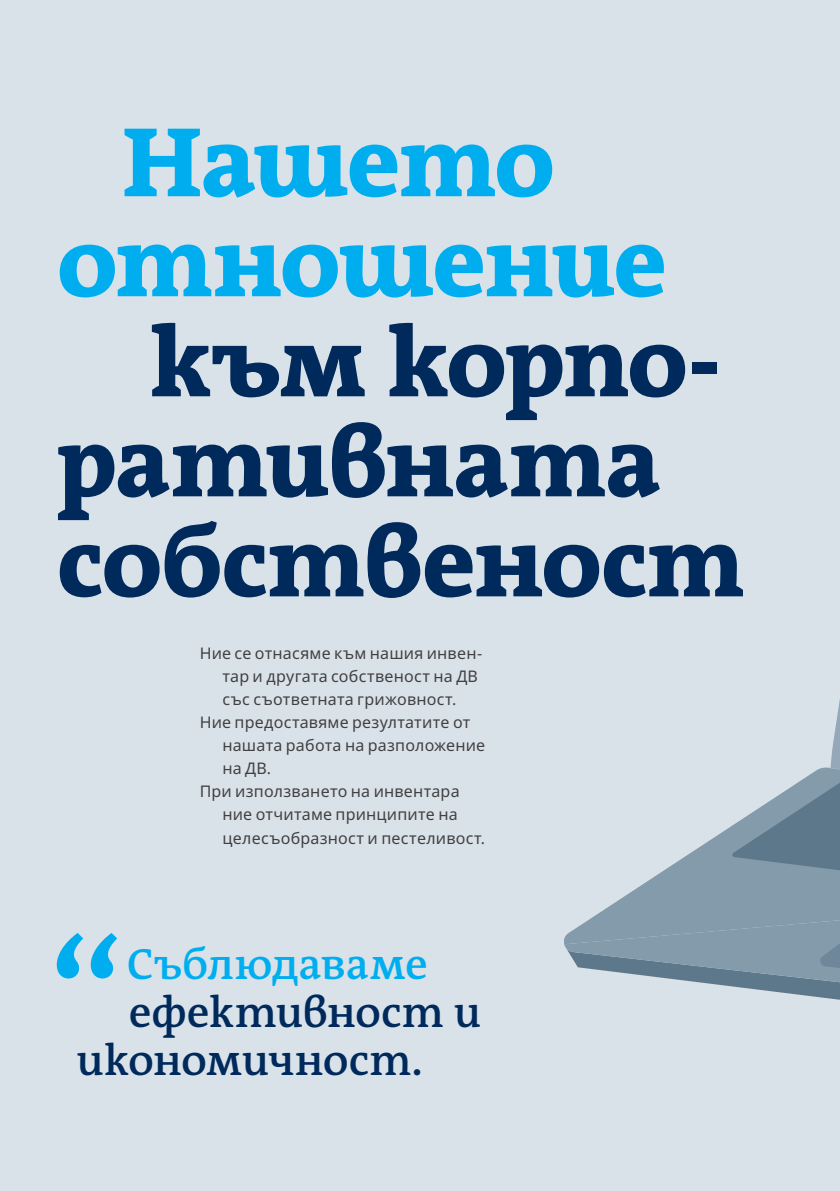
<style>
.page{position:relative;width:840px;height:1191px;background:#fff}
.page>*{position:absolute;margin:0;border:0;box-sizing:border-box;transform-origin:0 0}
.t1{font:800 100px/100px "DW The Antiqua B W8";letter-spacing:-.015em;color:#002a5c}
.t2{font:800 100px/100px "DW The Antiqua B W8";letter-spacing:-.025em;color:#00aeef;text-align:center}
.t3{font:600 44px/48px "DW The Antiqua B W6";color:#002a5c}
.t4{font:600 44px "DW The Antiqua B W6";letter-spacing:-.005em;color:#00aeef}
.t5{font:16px "Noto Sans";letter-spacing:.01em;color:#414042}
</style>
<div class="page">
<div style="left:0;top:0;width:839px;height:1191px;background:#dae2e9"></div>
<svg style="left:56px;top:933px;width:61px;height:45px"></svg>
<svg style="left:688px;top:826px;width:43px;height:29px"></svg>
<svg style="left:564px;top:855px;width:167px;height:132px;fill:#849bac"></svg>
<svg style="left:731px;top:706px;width:108px;height:294px"></svg>
<h1 class="t2" style="left:57px;top:113px;width:611px">Нашето отношение</h1>
<h1 class="t1" style="left:57px;top:313px;width:688px;text-indent:94px">към корпо&shy;ративната собственост</h1>
<p class="t5" style="left:200px;top:641px;width:284px">Ние се отнасяме към нашия инвен-</p>
<p class="t5" style="left:222px;top:664px;width:257px">тар и другата собственост на ДВ</p>
<p class="t5" style="left:222px;top:687px;width:235px">със съответната грижовност.</p>
<p class="t5" style="left:200px;top:711px;width:272px">Ние предоставяме резултатите от</p>
<p class="t5" style="left:222px;top:734px;width:264px">нашата работа на разположение</p>
<p class="t5" style="left:222px;top:757px;width:50px">на ДВ.</p>
<p class="t5" style="left:200px;top:780px;width:261px">При използването на инвентара</p>
<p class="t5" style="left:222px;top:803px;width:236px">ние отчитаме принципите на</p>
<p class="t5" style="left:222px;top:826px;width:264px">целесъобразност и пестеливост.</p>
<h2 class="t4" style="left:127px;top:935px;width:302px">Съблюдаваме</h2>
<h2 class="t3" style="left:76px;top:988px;width:406px;text-indent:52px">ефективност и икономичност.</h2>
</div>
